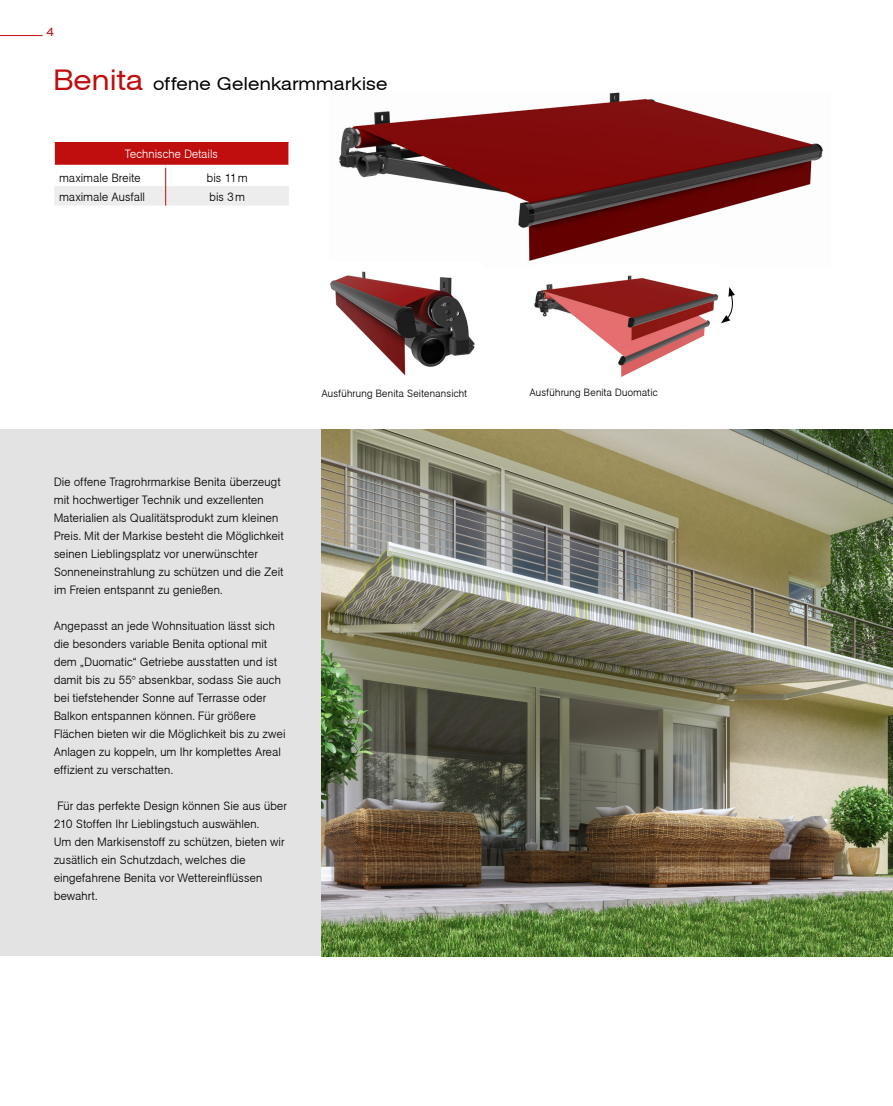
<style>
.page{position:relative;width:893px;height:1106px;background:#fff}
.page>*{position:absolute;margin:0;border:0;box-sizing:border-box;transform-origin:0 0}
.t1{font:18px "Agba Extended Normal";letter-spacing:.025em;color:#000}
.t2{font:700 12px/18px "Agba Small";letter-spacing:.01em;color:#000}
.t3{font:700 12px "Agba Small";color:#fff}
.t4{font:12px "Agba Extended Normal";color:#c00d0e}
.t5{font:700 10.5px "Agba Small";letter-spacing:.015em;color:#000}
.s1{font-size:28.5px;color:#c00d0e}
</style>
<div class="page">
<hr style="left:0;top:35px;width:43px;height:1px;background:#c00d0e">
<div style="left:0;top:429px;width:893px;height:527px;background:#e3e3e3"></div>
<img style="left:322px;top:429px;width:571px;height:527px">
<svg style="left:54px;top:142px;width:235px;height:63px"></svg>
<img style="left:339px;top:92px;width:484px;height:169px">
<img style="left:330px;top:271px;width:145px;height:104px">
<img style="left:534px;top:275px;width:188px;height:102px">
<svg style="left:721px;top:287px;width:14px;height:36px"></svg>
<p class="t4" style="left:47px;top:25px;width:9px">4</p>
<h1 class="t1" style="left:54px;top:73px;width:335px"><span class="s1">Benita</span> offene Gelenkarmmarkise</h1>
<p class="t3" style="left:125px;top:147px;width:94px">Technische Details</p>
<p class="t2" style="left:59px;top:168px;width:83px">maximale Breite</p>
<p class="t2" style="left:207px;top:168px;width:43px">bis 11m</p>
<p class="t2" style="left:59px;top:188px;width:87px">maximale Ausfall</p>
<p class="t2" style="left:209px;top:188px;width:37px">bis 3m</p>
<p class="t2" style="left:54px;top:473px;width:231px">Die offene Tragrohrmarkise Benita überzeugt mit hochwertiger Technik und exzellenten Materialien als Qualitätsprodukt zum kleinen Preis. Mit der Markise besteht die Möglichkeit seinen Lieblingsplatz vor unerwünschter Sonneneinstrahlung zu schützen und die Zeit im Freien entspannt zu genießen.</p>
<p class="t2" style="left:54px;top:617px;width:233px">Angepasst an jede Wohnsituation lässt sich die besonders variable Benita optional mit dem „Duomatic“ Getriebe ausstatten und ist damit bis zu 55° absenkbar, sodass Sie auch bei tiefstehender Sonne auf Terrasse oder Balkon entspannen können. Für größere Flächen bieten wir die Möglichkeit bis zu zwei Anlagen zu koppeln, um Ihr komplettes Areal effizient zu verschatten.</p>
<p class="t2" style="left:54px;top:797px;width:234px">Für das perfekte Design können Sie aus über 210 Stoffen Ihr Lieblingstuch auswählen.<br>Um den Markisenstoff zu schützen, bieten wir zusätlich ein Schutzdach, welches die eingefahrene Benita vor Wettereinflüssen bewahrt.</p>
<p class="t5" style="left:322px;top:387px;width:147px">Ausführung Benita Seitenansicht</p>
<p class="t5" style="left:530px;top:386px;width:130px">Ausführung Benita Duomatic</p>
</div>
